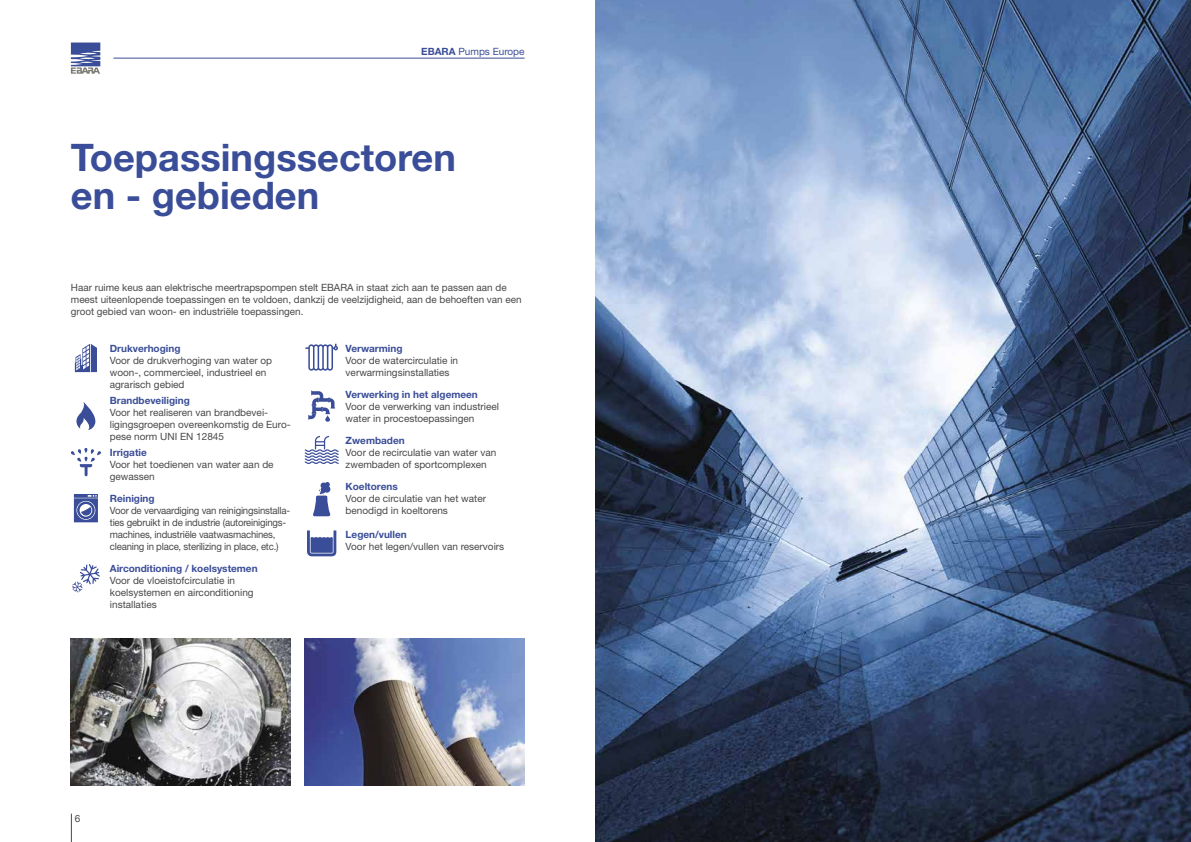
<style>
.page{position:relative;width:1191px;height:842px;background:#fff}
.page>*{position:absolute;margin:0;border:0;box-sizing:border-box;transform-origin:0 0}
.t1{font:700 38px/38px "Helvetica Neue";color:#3a4d98}
.t2{font:10px/12px "Helvetica Neue";color:#484848}
.t3{font:10px/12px "Helvetica Neue";letter-spacing:-.02em;color:#484848;scale:.96 1}
.t4{font:700 10px "Helvetica Neue";color:#3a4d98}
.t5{font:10px "Helvetica Neue";color:#3a4d98}
.s1{font-weight:700}
</style>
<div class="page">
<svg style="left:71px;top:814px;width:1px;height:28px"></svg>
<svg style="left:71px;top:43px;width:29px;height:31px"></svg>
<hr style="left:113px;top:58px;width:411px;height:1px;background:#3a4d98">
<img style="left:595px;top:0;width:596px;height:842px">
<svg style="left:75px;top:344px;width:22px;height:28px"></svg>
<svg style="left:76px;top:402px;width:19px;height:28px"></svg>
<svg style="left:71px;top:448px;width:30px;height:28px"></svg>
<svg style="left:74px;top:494px;width:24px;height:28px"></svg>
<svg style="left:72px;top:564px;width:28px;height:28px"></svg>
<svg style="left:305px;top:344px;width:33px;height:27px"></svg>
<svg style="left:305px;top:436px;width:33px;height:28px"></svg>
<svg style="left:313px;top:482px;width:17px;height:34px"></svg>
<svg style="left:307px;top:530px;width:29px;height:26px"></svg>
<svg style="left:308px;top:391px;width:27px;height:31px"></svg>
<img style="left:305px;top:639px;width:219px;height:146px">
<img style="left:71px;top:639px;width:220px;height:146px">
<p class="t5" style="left:421px;top:46px;width:105px"><span class="s1">EBARA</span> Pumps Europe</p>
<h1 class="t1" style="left:71px;top:138px;width:386px">Toepassingssectoren en - gebieden</h1>
<p class="t2" style="left:71px;top:282px;width:452px">Haar ruime keus aan elektrische meertrapspompen stelt EBARA in staat zich aan te passen aan de meest uiteenlopende toepassingen en te voldoen, dankzij de veelzijdigheid, aan de behoeften van een groot gebied van woon- en industriële toepassingen.</p>
<p class="t4" style="left:110px;top:342px;width:72px">Drukverhoging</p>
<p class="t2" style="left:110px;top:354px;width:164px">Voor de drukverhoging van water op woon-, commercieel, industrieel en agrarisch gebied</p>
<p class="t4" style="left:110px;top:394px;width:81px">Brandbeveiliging</p>
<p class="t2" style="left:110px;top:406px;width:182px">Voor het realiseren van brandbevei&shy;ligingsgroepen overeenkomstig de Euro&shy;pese norm UNI EN 12845</p>
<p class="t4" style="left:110px;top:446px;width:39px">Irrigatie</p>
<p class="t2" style="left:110px;top:458px;width:165px">Voor het toedienen van water aan de gewassen</p>
<p class="t4" style="left:110px;top:492px;width:46px">Reiniging</p>
<p class="t3" style="left:110px;top:504px;width:189px">Voor de vervaardiging van reinigingsinstalla&shy;ties gebruikt in de industrie (autoreinigings&shy;machines, industriële vaatwasmachines, cleaning in place, sterilizing in place, etc.)</p>
<p class="t4" style="left:110px;top:562px;width:149px">Airconditioning / koelsystemen</p>
<p class="t2" style="left:110px;top:574px;width:145px">Voor de vloeistofcirculatie in koelsystemen en airconditioning installaties</p>
<p class="t4" style="left:346px;top:342px;width:58px">Verwarming</p>
<p class="t2" style="left:346px;top:354px;width:114px">Voor de watercirculatie in verwarmingsinstallaties</p>
<p class="t4" style="left:346px;top:388px;width:134px">Verwerking in het algemeen</p>
<p class="t2" style="left:346px;top:400px;width:155px">Voor de verwerking van industrieel water in procestoepassingen</p>
<p class="t4" style="left:346px;top:434px;width:61px">Zwembaden</p>
<p class="t2" style="left:346px;top:446px;width:152px">Voor de recirculatie van water van zwembaden of sportcomplexen</p>
<p class="t4" style="left:346px;top:480px;width:54px">Koeltorens</p>
<p class="t2" style="left:346px;top:492px;width:142px">Voor de circulatie van het water benodigd in koeltorens</p>
<p class="t4" style="left:346px;top:529px;width:63px">Legen/vullen</p>
<p class="t2" style="left:346px;top:541px;width:160px">Voor het legen/vullen van reservoirs</p>
<p class="t2" style="left:75px;top:812px;width:7px">6</p>
</div>
